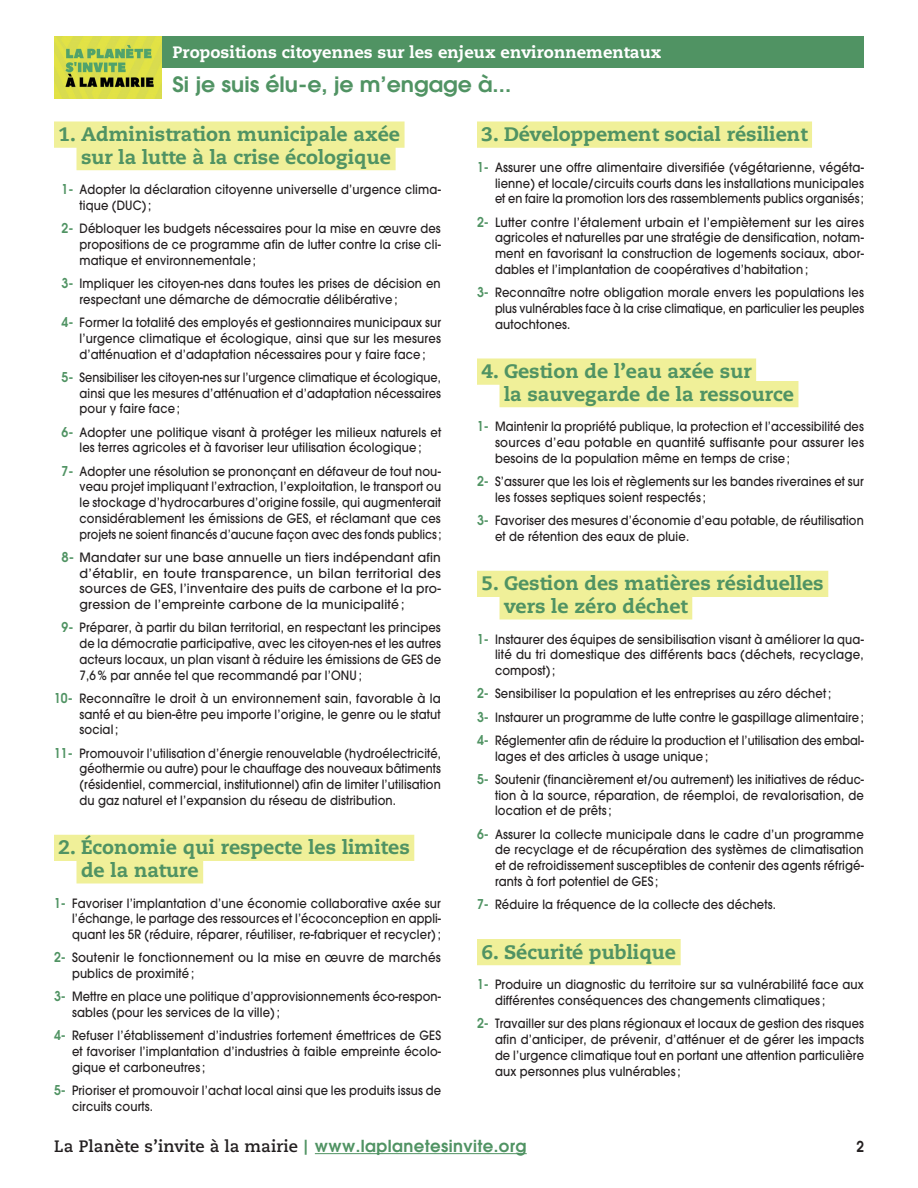
<style>
.page{position:relative;width:918px;height:1188px;background:#fff}
.page>*{position:absolute;margin:0;border:0;box-sizing:border-box;transform-origin:0 0}
.t1{font:600 21px "Avant Garde";color:#509363;scale:1.05 1}
.t2{font:800 19.5px/22.5px "Caecilia";color:#509363}
.t3{font:700 16.5px "Caecilia";letter-spacing:.005em;color:#231f20}
.t4{font:800 16.5px "Caecilia";color:#fff}
.t5{font:600 15px "Avant Garde";color:#231f20;scale:.9 1}
.t6{font:500 12.75px/15.8px "Avant Garde";letter-spacing:.015em;color:#231f20;scale:.9 1}
.t7{font:500 12.75px/15.8px "Avant Garde";letter-spacing:.015em;color:#231f20;text-align:justify;scale:.89 1}
.t8{font:500 12.75px/15.8px "Avant Garde";letter-spacing:.015em;color:#231f20;text-align:justify;scale:.91 1}
.t9{font:500 12.75px/15.8px "Avant Garde";letter-spacing:.015em;color:#231f20;scale:.92 1}
.t10{font:500 12.75px/15.8px "Avant Garde";letter-spacing:.015em;color:#231f20;text-align:justify;scale:.96 1}
.t11{font:500 12.75px/15.8px "Avant Garde";letter-spacing:.015em;color:#231f20;text-align:justify;scale:.88 1}
.s1{font-weight:600;font-size:13.5px;color:#509363}
.s2{font-family:"Avant Garde";font-weight:600;font-size:15px;color:#509363}
.s3{font-family:"Avant Garde";font-weight:600;color:#509363}
</style>
<div class="page">
<img style="left:54px;top:36px;width:108px;height:63px">
<div style="left:162px;top:36px;width:702px;height:32px;background:#509363"></div>
<hr style="left:315px;top:1153px;width:212px;height:1px;background:#509363">
<div style="left:54px;top:122px;width:351px;height:26px;background:#f0f099"></div>
<div style="left:76px;top:144px;width:320px;height:26px;background:#f0f099"></div>
<div style="left:54px;top:835px;width:360px;height:26px;background:#f0f099"></div>
<div style="left:76px;top:857px;width:127px;height:27px;background:#f0f099"></div>
<div style="left:477px;top:122px;width:335px;height:26px;background:#f0f099"></div>
<div style="left:477px;top:358px;width:279px;height:27px;background:#f0f099"></div>
<div style="left:500px;top:381px;width:298px;height:26px;background:#f0f099"></div>
<div style="left:477px;top:571px;width:351px;height:26px;background:#f0f099"></div>
<div style="left:500px;top:593px;width:192px;height:27px;background:#f0f099"></div>
<div style="left:477px;top:939px;width:204px;height:26px;background:#f0f099"></div>
<p class="t4" style="left:172px;top:42px;width:491px">Propositions citoyennes sur les enjeux environnementaux</p>
<h1 class="t1" style="left:172px;top:71px;width:324px">Si je suis élu-e, je m’engage à...</h1>
<h2 class="t2" style="left:81px;top:123px;width:321px;text-indent:-22px">1. Administration municipale axée sur la lutte à la crise écologique</h2>
<p class="t6" style="left:80px;top:182px;width:403px;text-indent:-18px"><span class="s1">1-</span> Adopter la déclaration citoyenne universelle d’urgence clima&shy;tique (DUC) ;</p>
<p class="t6" style="left:80px;top:221px;width:403px;text-align:justify;text-indent:-18px"><span class="s1">2-</span> Débloquer les budgets nécessaires pour la mise en œuvre des propositions de ce programme afin de lutter contre la crise cli&shy;matique et environnementale;</p>
<p class="t6" style="left:80px;top:276px;width:403px;text-indent:-18px"><span class="s1">3-</span> Impliquer les citoyen-nes dans toutes les prises de décision en respectant une démarche de démocratie délibérative ;</p>
<p class="t6" style="left:80px;top:315px;width:403px;text-align:justify;text-indent:-18px"><span class="s1">4-</span> Former la totalité des employés et gestionnaires municipaux sur l’urgence climatique et écologique, ainsi que sur les mesures d’atténuation et d’adaptation nécessaires pour y faire face ;</p>
<p class="t11" style="left:80px;top:369px;width:412px;text-indent:-18px"><span class="s1">5-</span> Sensibiliser les citoyen-nes sur l’urgence climatique et écologique, ainsi que les mesures d’atténuation et d’adaptation nécessaires pour y faire face;</p>
<p class="t6" style="left:62px;top:424px;width:423px;text-align:center"><span class="s1">6-</span> Adopter une politique visant à protéger les milieux naturels et les terres agricoles et à favoriser leur utilisation écologique ;</p>
<p class="t6" style="left:80px;top:463px;width:404px;text-align:justify;text-indent:-18px"><span class="s1">7-</span> Adopter une résolution se prononçant en défaveur de tout nou&shy;veau projet impliquant l’extraction, l’exploitation, le transport ou le stockage d’hydrocarbures d’origine fossile, qui augmenterait considérablement les émissions de GES, et réclamant que ces projets ne soient financés d’aucune façon avec des fonds publics ;</p>
<p class="t10" style="left:80px;top:549px;width:378px;text-indent:-18px"><span class="s1">8-</span> Mandater sur une base annuelle un tiers indépendant afin d’établir, en toute transparence, un bilan territorial des sources de GES, l’inventaire des puits de carbone et la pro&shy;gression de l’empreinte carbone de la municipalité ;</p>
<p class="t6" style="left:80px;top:620px;width:403px;text-align:justify;text-indent:-18px"><span class="s1">9-</span> Préparer, à partir du bilan territorial, en respectant les principes de la démocratie participative, avec les citoyen-nes et les autres acteurs locaux, un plan visant à réduire les émissions de GES de 7,6 % par année tel que recommandé par l’ONU ;</p>
<p class="t8" style="left:80px;top:690px;width:399px;text-indent:-26px"><span class="s1">10-</span> Reconnaître le droit à un environnement sain, favorable à la santé et au bien-être peu importe l’origine, le genre ou le statut social ;</p>
<p class="t7" style="left:80px;top:745px;width:408px;text-indent:-26px"><span class="s1">11-</span> Promouvoir l’utilisation d’énergie renouvelable (hydroélectricité, géothermie ou autre) pour le chauffage des nouveaux bâtiments (résidentiel, commercial, institutionnel) afin de limiter l’utilisation du gaz naturel et l’expansion du réseau de distribution.</p>
<h2 class="t2" style="left:81px;top:836px;width:330px;text-indent:-22px">2. Économie qui respecte les limites de la nature</h2>
<p class="t6" style="left:72px;top:895px;width:412px;text-align:justify;text-indent:-18px"><span class="s1">1-</span> Favoriser l’implantation d’une économie collaborative axée sur l’échange, le partage des ressources et l’écoconception en appli&shy;quant les 5R (réduire, réparer, réutiliser, re-fabriquer et recycler) ;</p>
<p class="t9" style="left:72px;top:950px;width:402px;text-indent:-18px"><span class="s1">2-</span> Soutenir le fonctionnement ou la mise en œuvre de marchés publics de proximité;</p>
<p class="t7" style="left:72px;top:989px;width:416px;text-indent:-18px"><span class="s1">3-</span> Mettre en place une politique d’approvisionnements éco-respon&shy;sables (pour les services de la ville) ;</p>
<p class="t6" style="left:72px;top:1028px;width:412px;text-align:justify;text-indent:-18px"><span class="s1">4-</span> Refuser l’établissement d’industries fortement émettrices de GES et favoriser l’implantation d’industries à faible empreinte écolo&shy;gique et carboneutres ;</p>
<p class="t6" style="left:72px;top:1083px;width:412px;text-indent:-18px"><span class="s1">5-</span> Prioriser et promouvoir l’achat local ainsi que les produits issus de circuits courts.</p>
<h2 class="t2" style="left:482px;top:123px;width:328px">3. Développement social résilient</h2>
<p class="t8" style="left:495px;top:159px;width:407px;text-indent:-18px"><span class="s1">1-</span> Assurer une offre alimentaire diversifiée (végétarienne, végéta&shy;lienne) et locale/circuits courts dans les installations municipales et en faire la promotion lors des rassemblements publics organisés ;</p>
<p class="t9" style="left:495px;top:214px;width:403px;text-align:justify;text-indent:-18px"><span class="s1">2-</span> Lutter contre l’étalement urbain et l’empiètement sur les aires agricoles et naturelles par une stratégie de densification, notam&shy;ment en favorisant la construction de logements sociaux, abor&shy;dables et l’implantation de coopératives d’habitation ;</p>
<p class="t8" style="left:495px;top:285px;width:407px;text-indent:-18px"><span class="s1">3-</span> Reconnaître notre obligation morale envers les populations les plus vulnérables face à la crise climatique, en particulier les peuples autochtones.</p>
<h2 class="t2" style="left:504px;top:360px;width:291px;text-indent:-22px">4. Gestion de l’eau axée sur<br>la sauvegarde de la ressource</h2>
<p class="t7" style="left:495px;top:419px;width:416px;text-indent:-18px"><span class="s1">1-</span> Maintenir la propriété publique, la protection et l’accessibilité des sources d’eau potable en quantité suffisante pour assurer les besoins de la population même en temps de crise ;</p>
<p class="t6" style="left:495px;top:474px;width:411px;text-indent:-18px"><span class="s1">2-</span> S’assurer que les lois et règlements sur les bandes riveraines et sur les fosses septiques soient respectés ;</p>
<p class="t7" style="left:495px;top:513px;width:416px;text-indent:-18px"><span class="s1">3-</span> Favoriser des mesures d’économie d’eau potable, de réutilisation et de rétention des eaux de pluie.</p>
<h2 class="t2" style="left:504px;top:572px;width:321px;text-indent:-22px">5. Gestion des matières résiduelles vers le zéro déchet</h2>
<p class="t6" style="left:495px;top:631px;width:411px;text-align:justify;text-indent:-18px"><span class="s1">1-</span> Instaurer des équipes de sensibilisation visant à améliorer la qua&shy;lité du tri domestique des différents bacs (déchets, recyclage, compost) ;</p>
<p class="t6" style="left:477px;top:682px;width:432px;line-height:23.2px"><span class="s1">2-</span> Sensibiliser la population et les entreprises au zéro déchet ;<br><span class="s1">3-</span> Instaurer un programme de lutte contre le gaspillage alimentaire;<br><span class="s1">4-</span> Réglementer afin de réduire la production et l’utilisation des embal-</p>
<p class="t6" style="left:477px;top:744px;width:432px;line-height:23.2px;text-indent:18px">lages et des articles à usage unique ;<br><span class="s1">5-</span> Soutenir (financièrement et/ou autrement) les initiatives de réduc-</p>
<p class="t8" style="left:495px;top:787px;width:407px">tion à la source, réparation, de réemploi, de revalorisation, de location et de prêts ;</p>
<p class="t8" style="left:495px;top:826px;width:407px;text-indent:-18px"><span class="s1">6-</span> Assurer la collecte municipale dans le cadre d’un programme de recyclage et de récupération des systèmes de climatisation et de refroidissement susceptibles de contenir des agents réfrigé&shy;rants à fort potentiel de GES ;</p>
<p class="t6" style="left:477px;top:897px;width:334px"><span class="s1">7-</span> Réduire la fréquence de la collecte des déchets.</p>
<h2 class="t2" style="left:482px;top:940px;width:196px">6. Sécurité publique</h2>
<p class="t6" style="left:495px;top:977px;width:411px;text-indent:-18px"><span class="s1">1-</span> Produire un diagnostic du territoire sur sa vulnérabilité face aux différentes conséquences des changements climatiques ;</p>
<p class="t7" style="left:495px;top:1016px;width:416px;text-indent:-18px"><span class="s1">2-</span> Travailler sur des plans régionaux et locaux de gestion des risques afin d’anticiper, de prévenir, d’atténuer et de gérer les impacts de l’urgence climatique tout en portant une attention particulière aux personnes plus vulnérables ;</p>
<p class="t3" style="left:54px;top:1137px;width:474px">La Planète s’invite à la mairie <span class="s2">|</span> <span class="s3">www.laplanetesinvite.org</span></p>
<p class="t5" style="left:856px;top:1137px;width:10px">2</p>
</div>
